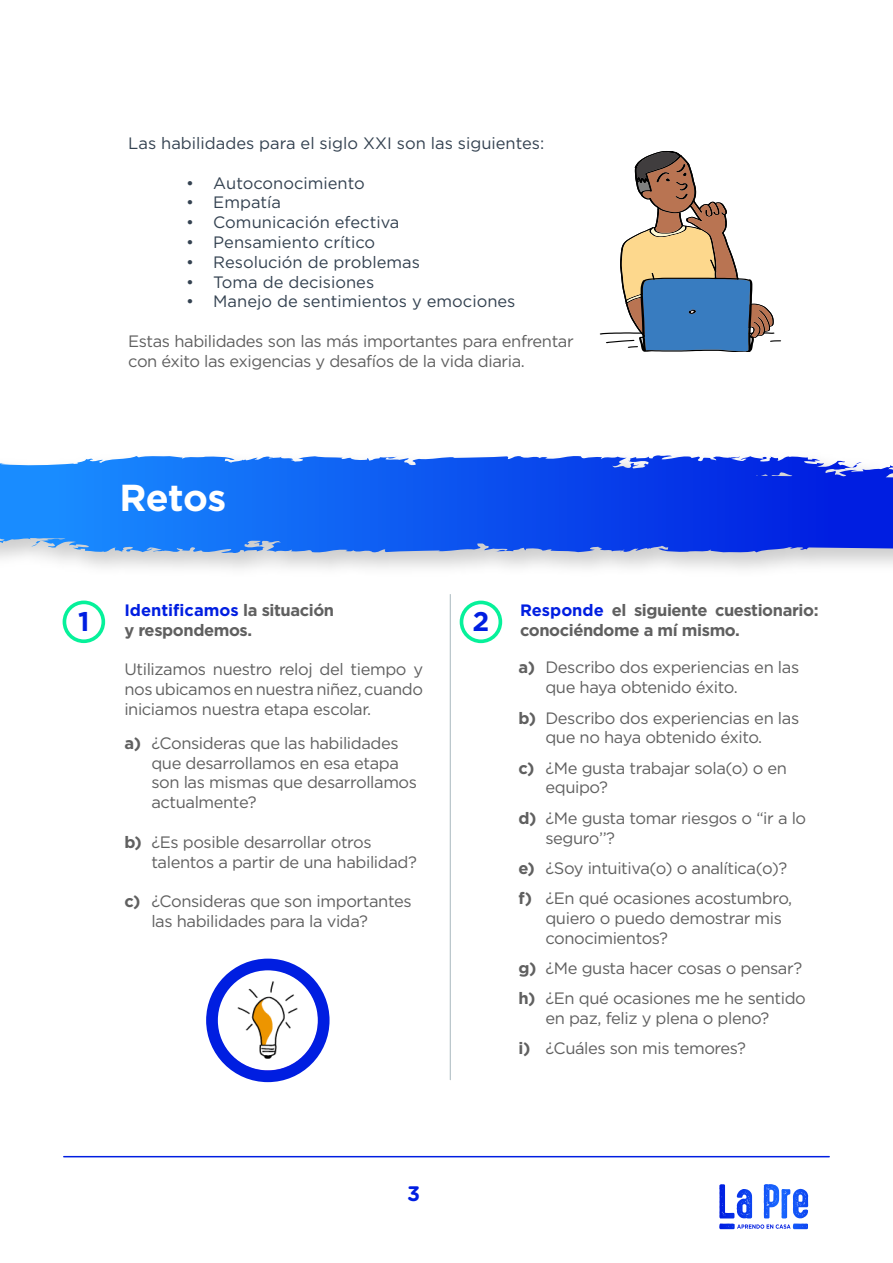
<style>
.page{position:relative;width:893px;height:1263px;background:#fff}
.page>*{position:absolute;margin:0;border:0;box-sizing:border-box;transform-origin:0 0}
.t1{font:700 37.5px "Gotham";letter-spacing:-.02em;color:#fff}
.t2{font:700 27px "Gotham";color:#001ee1}
.t3{font:700 21px "Gotham Rounded";color:#001ee1}
.t4{font:16.5px/19.8px "Gotham";letter-spacing:-.025em;color:#606060}
.t5{font:16.5px "Gotham";color:#344251}
.t6{font:700 16.5px/19.8px "Gotham";letter-spacing:-.025em;color:#606060}
.s1{color:#001ee1}
.s2{font-weight:700}
</style>
<div class="page">
<hr style="left:64px;top:1156px;width:765px;height:1px;background:#001ee1">
<svg style="left:737px;top:1224px;width:54px;height:5px"></svg>
<svg style="left:764px;top:1184px;width:15px;height:34px"></svg>
<img style="left:0;top:455px;width:893px;height:114px">
<svg style="left:0;top:455px;width:653px;height:88px;background:#1c6cf4"></svg>
<svg style="left:63px;top:600px;width:42px;height:43px"></svg>
<div style="left:66px;top:604px;width:35px;height:35px;background:#fff;border-radius:50%"></div>
<svg style="left:460px;top:601px;width:42px;height:42px"></svg>
<div style="left:463px;top:604px;width:36px;height:35px;background:#fff;border-radius:50%"></div>
<svg style="left:600px;top:151px;width:181px;height:201px"></svg>
<hr style="left:450px;top:594px;width:1px;height:486px;background:#6e8791">
<svg style="left:206px;top:958px;width:124px;height:125px"></svg>
<p class="t5" style="left:128px;top:133px;width:418px">Las habilidades para el siglo XXI son las siguientes:</p>
<p class="t5" style="left:186px;top:172px;width:180px">• Autoconocimiento</p>
<p class="t5" style="left:186px;top:192px;width:96px">• Empatía</p>
<p class="t5" style="left:186px;top:212px;width:215px">• Comunicación efectiva</p>
<p class="t5" style="left:186px;top:232px;width:190px">• Pensamiento crítico</p>
<p class="t5" style="left:186px;top:251px;width:235px">• Resolución de problemas</p>
<p class="t5" style="left:186px;top:271px;width:189px">• Toma de decisiones</p>
<p class="t5" style="left:186px;top:291px;width:331px">• Manejo de sentimientos y emociones</p>
<p class="t4" style="left:128px;top:331px;width:447px">Estas habilidades son las más importantes para enfrentar con éxito las exigencias y desafíos de la vida diaria.</p>
<h1 class="t1" style="left:119px;top:472px;width:108px">Retos</h1>
<p class="t6" style="left:124px;top:600px;width:211px"><span class="s1">Identificamos</span> la situación y respondemos.</p>
<p class="t4" style="left:124px;top:659px;width:300px;text-align:justify">Utilizamos nuestro reloj del tiempo y nos ubicamos en nuestra niñez, cuando iniciamos nuestra etapa escolar.</p>
<p class="t4" style="left:151px;top:733px;width:267px;text-indent:-27px"><span class="s2">a)</span> ¿Consideras que las habilidades que desarrollamos en esa etapa son las mismas que desarrollamos actualmente?</p>
<p class="t4" style="left:151px;top:832px;width:267px;text-indent:-27px"><span class="s2">b)</span> ¿Es posible desarrollar otros talentos a partir de una habilidad?</p>
<p class="t4" style="left:151px;top:891px;width:262px;text-indent:-27px"><span class="s2">c)</span> ¿Consideras que son importantes las habilidades para la vida?</p>
<h2 class="t2" style="left:78px;top:604px;width:13px">1</h2>
<h2 class="t2" style="left:472px;top:604px;width:18px">2</h2>
<p class="t6" style="left:520px;top:600px;width:300px"><span class="s1">Responde</span> el siguiente cuestionario: conociéndome a mí mismo.</p>
<p class="t4" style="left:545px;top:657px;width:255px;text-indent:-27px"><span class="s2">a)</span> Describo dos experiencias en las que haya obtenido éxito.</p>
<p class="t4" style="left:545px;top:707px;width:255px;text-indent:-27px"><span class="s2">b)</span> Describo dos experiencias en las que no haya obtenido éxito.</p>
<p class="t4" style="left:545px;top:757px;width:243px;text-indent:-27px"><span class="s2">c)</span> ¿Me gusta trabajar sola(o) o en equipo?</p>
<p class="t4" style="left:545px;top:808px;width:262px;text-indent:-27px"><span class="s2">d)</span> ¿Me gusta tomar riesgos o “ir a lo seguro’’?</p>
<p class="t4" style="left:518px;top:852px;width:275px;line-height:30.3px"><span class="s2">e)</span> ¿Soy intuitiva(o) o analítica(o)? <span class="s2">f)</span> ¿En qué ocasiones acostumbro,</p>
<p class="t4" style="left:545px;top:908px;width:238px">quiero o puedo demostrar mis conocimientos?</p>
<p class="t4" style="left:518px;top:953px;width:289px;line-height:30.3px"><span class="s2">g)</span> ¿Me gusta hacer cosas o pensar? <span class="s2">h)</span> ¿En qué ocasiones me he sentido</p>
<p class="t4" style="left:518px;top:1003px;width:253px;line-height:30.3px;text-indent:27px">en paz, feliz y plena o pleno? <span class="s2">i)</span> ¿Cuáles son mis temores?</p>
<p class="t3" style="left:407px;top:1178px;width:15px">3</p>
</div>
